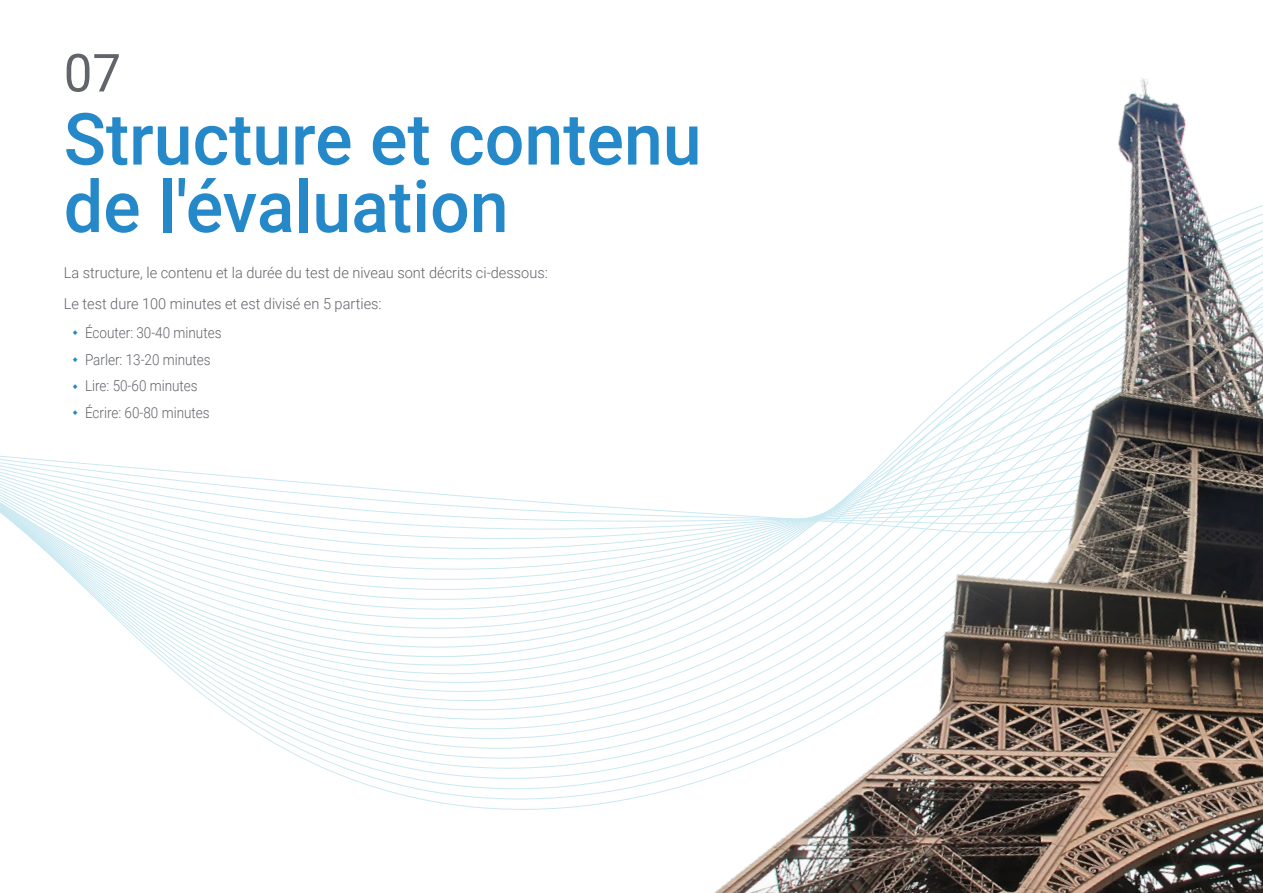
<style>
.page{position:relative;width:1263px;height:893px;background:#fff}
.page>*{position:absolute;margin:0;border:0;box-sizing:border-box;transform-origin:0 0}
.t1{font:500 72px/67.5px "Roboto";color:#2488c9}
.t2{font:52.5px "Roboto";color:#61646a}
.t3{font:300 15px/31px "Roboto";color:#61646a}
.t4{font:300 15px/26.7px "Roboto";color:#61646a;scale:.9 1}
</style>
<div class="page">
<svg style="left:0;top:455px;width:519px;height:355px"></svg>
<img style="left:519px;top:78px;width:744px;height:815px">
<h2 class="t2" style="left:64px;top:36px;width:59px">07</h2>
<h1 class="t1" style="left:64px;top:103px;width:639px">Structure et contenu de l'évaluation</h1>
<p class="t3" style="left:64px;top:257px;width:485px">La structure, le contenu et la durée du test de niveau sont décrits ci-dessous:<br>Le test dure 100 minutes et est divisé en 5 parties:</p>
<p class="t4" style="left:85px;top:319px;width:153px">Écouter: 30-40 minutes<br>Parler: 13-20 minutes<br>Lire: 50-60 minutes<br>Écrire: 60-80 minutes</p>
</div>
